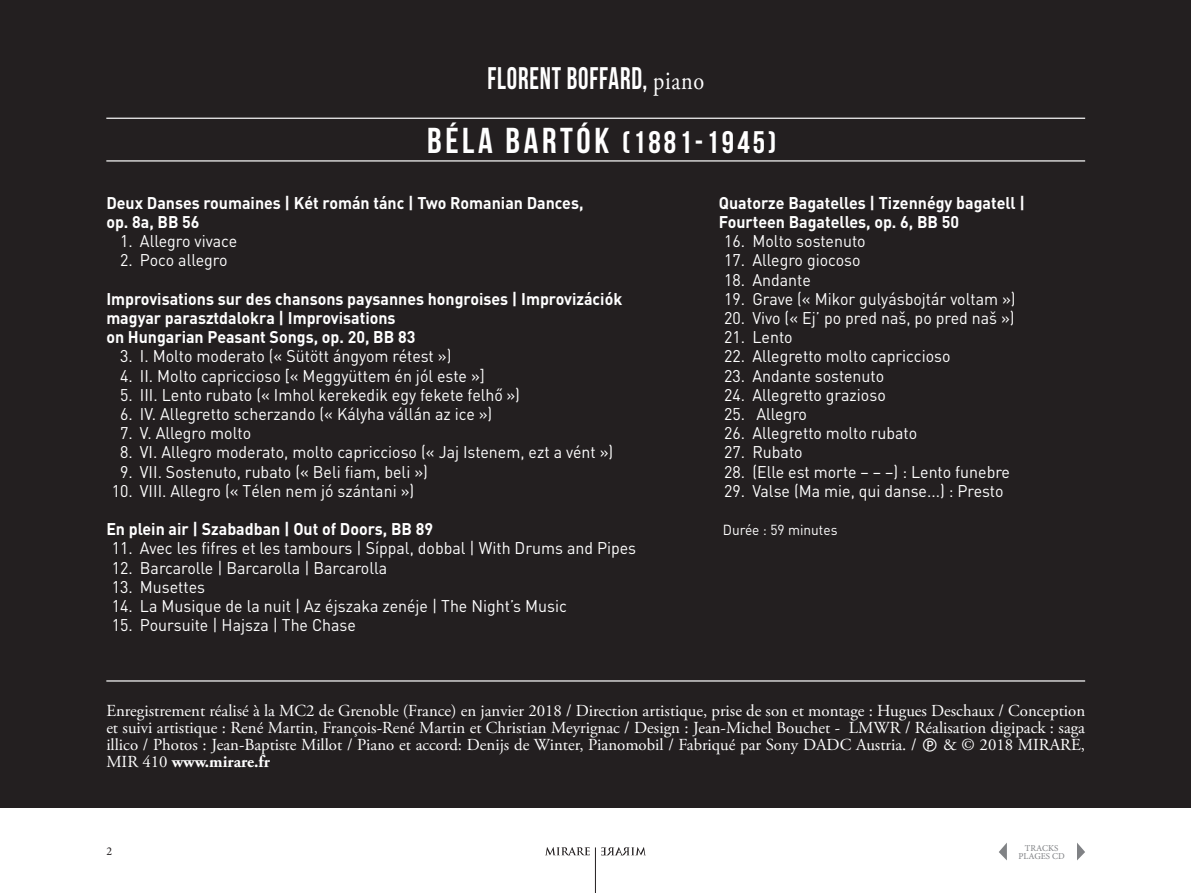
<style>
.page{position:relative;width:1191px;height:893px;background:#fff}
.page>*{position:absolute;margin:0;border:0;box-sizing:border-box;transform-origin:0 0}
.t1{font:31.2px "Bebas Neue";letter-spacing:.1em;color:#fff}
.t2{font:31.2px "Bebas Neue";letter-spacing:.03em;color:#fff;scale:.84 1}
.t3{font:16.8px "DIN";color:#fff;scale:.95 1}
.t4{font:16.8px/16.8px "Adobe Garamond Pro";color:#fff;text-align:justify}
.t5{font:700 16.8px/19.2px "DIN";color:#fff;scale:.95 1}
.t6{font:14.4px "DIN";color:#fff;scale:.95 1}
.t7{font:12px "Minion Pro";color:#231f20}
.t8{font:9px/7.5px "Minion Pro";color:#808285;text-align:center}
.s1{font-family:"Adobe Garamond Pro";font-size:26.4px}
.s2{font-size:36px}
.s3{font-weight:700}
</style>
<div class="page">
<div style="left:0;top:0;width:1191px;height:808px;background:#231f20"></div>
<svg style="left:999px;top:843px;width:8px;height:17px"></svg>
<svg style="left:1077px;top:843px;width:8px;height:17px"></svg>
<svg style="left:545px;top:847px;width:45px;height:8px"></svg>
<svg style="left:601px;top:847px;width:45px;height:8px"></svg>
<hr style="left:595px;top:847px;width:1px;height:46px;background:#231f20">
<hr style="left:106px;top:160px;width:979px;height:2px;background:#fff">
<hr style="left:106px;top:118px;width:979px;height:1px;background:#fff">
<hr style="left:106px;top:680px;width:979px;height:2px;background:#fff">
<h1 class="t2" style="left:487px;top:61px;width:259px">FLORENT BOFFARD, <span class="s1">piano</span></h1>
<h1 class="t1" style="left:427px;top:125px;width:350px"><span class="s2">BÉLA BARTÓK</span> (1881-1945)</h1>
<p class="t5" style="left:106px;top:192px;width:504px">Deux Danses roumaines | Két román tánc | Two Romanian Dances, op. 8a, BB 56</p>
<p class="t3" style="left:120px;top:231px;width:125px">1. Allegro vivace</p>
<p class="t3" style="left:120px;top:250px;width:115px">2. Poco allegro</p>
<p class="t5" style="left:106px;top:288px;width:544px">Improvisations sur des chansons paysannes hongroises | Improvizációk magyar parasztdalokra | Improvisations<br>on Hungarian Peasant Songs, op. 20, BB 83</p>
<p class="t3" style="left:120px;top:346px;width:350px">3. I. Molto moderato (« Sütött ángyom rétest »)</p>
<p class="t3" style="left:120px;top:365px;width:385px">4. II. Molto capriccioso [« Meggyüttem én jól este »]</p>
<p class="t3" style="left:120px;top:384px;width:422px">5. III. Lento rubato (« Imhol kerekedik egy fekete felho˝ »)</p>
<p class="t3" style="left:120px;top:403px;width:393px">6. IV. Allegretto scherzando (« Kályha vállán az ice »)</p>
<p class="t3" style="left:120px;top:423px;width:139px">7. V. Allegro molto</p>
<p class="t3" style="left:120px;top:442px;width:521px">8. VI. Allegro moderato, molto capriccioso (« Jaj Istenem, ezt a vént »)</p>
<p class="t3" style="left:120px;top:461px;width:325px">9. VII. Sostenuto, rubato (« Beli fiam, beli »)</p>
<p class="t3" style="left:112px;top:480px;width:320px">10. VIII. Allegro (« Télen nem jó szántani »)</p>
<p class="t5" style="left:106px;top:519px;width:345px">En plein air | Szabadban | Out of Doors, BB 89</p>
<p class="t3" style="left:112px;top:538px;width:553px">11. Avec les fifres et les tambours | Síppal, dobbal | With Drums and Pipes</p>
<p class="t3" style="left:112px;top:557px;width:291px">12. Barcarolle | Barcarolla | Barcarolla</p>
<p class="t3" style="left:112px;top:576px;width:100px">13. Musettes</p>
<p class="t3" style="left:112px;top:595px;width:481px">14. La Musique de la nuit | Az éjszaka zenéje | The Night’s Music</p>
<p class="t3" style="left:112px;top:615px;width:258px">15. Poursuite | Hajsza | The Chase</p>
<p class="t5" style="left:719px;top:192px;width:324px">Quatorze Bagatelles | Tizennégy bagatell |<br>Fourteen Bagatelles, op. 6, BB 50</p>
<p class="t3" style="left:724px;top:231px;width:150px">16. Molto sostenuto</p>
<p class="t3" style="left:724px;top:250px;width:145px">17. Allegro giocoso</p>
<p class="t3" style="left:724px;top:269px;width:93px">18. Andante</p>
<p class="t3" style="left:724px;top:288px;width:308px">19. Grave (« Mikor gulyásbojtár voltam »)</p>
<p class="t3" style="left:724px;top:307px;width:307px">20. Vivo (« Ej’ po pred naš, po pred naš »)</p>
<p class="t3" style="left:724px;top:327px;width:73px">21. Lento</p>
<p class="t3" style="left:724px;top:346px;width:240px">22. Allegretto molto capriccioso</p>
<p class="t3" style="left:724px;top:365px;width:170px">23. Andante sostenuto</p>
<p class="t3" style="left:724px;top:384px;width:171px">24. Allegretto grazioso</p>
<p class="t3" style="left:724px;top:403px;width:89px">25. Allegro</p>
<p class="t3" style="left:724px;top:423px;width:205px">26. Allegretto molto rubato</p>
<p class="t3" style="left:724px;top:442px;width:84px">27. Rubato</p>
<p class="t3" style="left:724px;top:461px;width:302px">28. (Elle est morte – – –) : Lento funebre</p>
<p class="t3" style="left:724px;top:480px;width:295px">29. Valse (Ma mie, qui danse...) : Presto</p>
<p class="t6" style="left:723px;top:521px;width:122px">Durée : 59 minutes</p>
<p class="t4" style="left:106px;top:703px;width:980px">Enregistrement réalisé à la MC2 de Grenoble (France) en janvier 2018 / Direction artistique, prise de son et montage : Hugues Deschaux / Conception et suivi artistique : René Martin, François-René Martin et Christian Meyrignac / Design : Jean-Michel Bouchet - LMWR / Réalisation digipack : saga illico / Photos : Jean-Baptiste Millot / Piano et accord: Denijs de Winter, Pianomobil / Fabriqué par Sony DADC Austria. / ➔ &amp; © 2018 MIRARE, MIR 410 <span class="s3">www.mirare.fr</span></p>
<p class="t7" style="left:106px;top:843px;width:7px">2</p>
<p class="t8" style="left:1018px;top:844px;width:48px">TRACKS<br>PLAGES CD</p>
</div>
